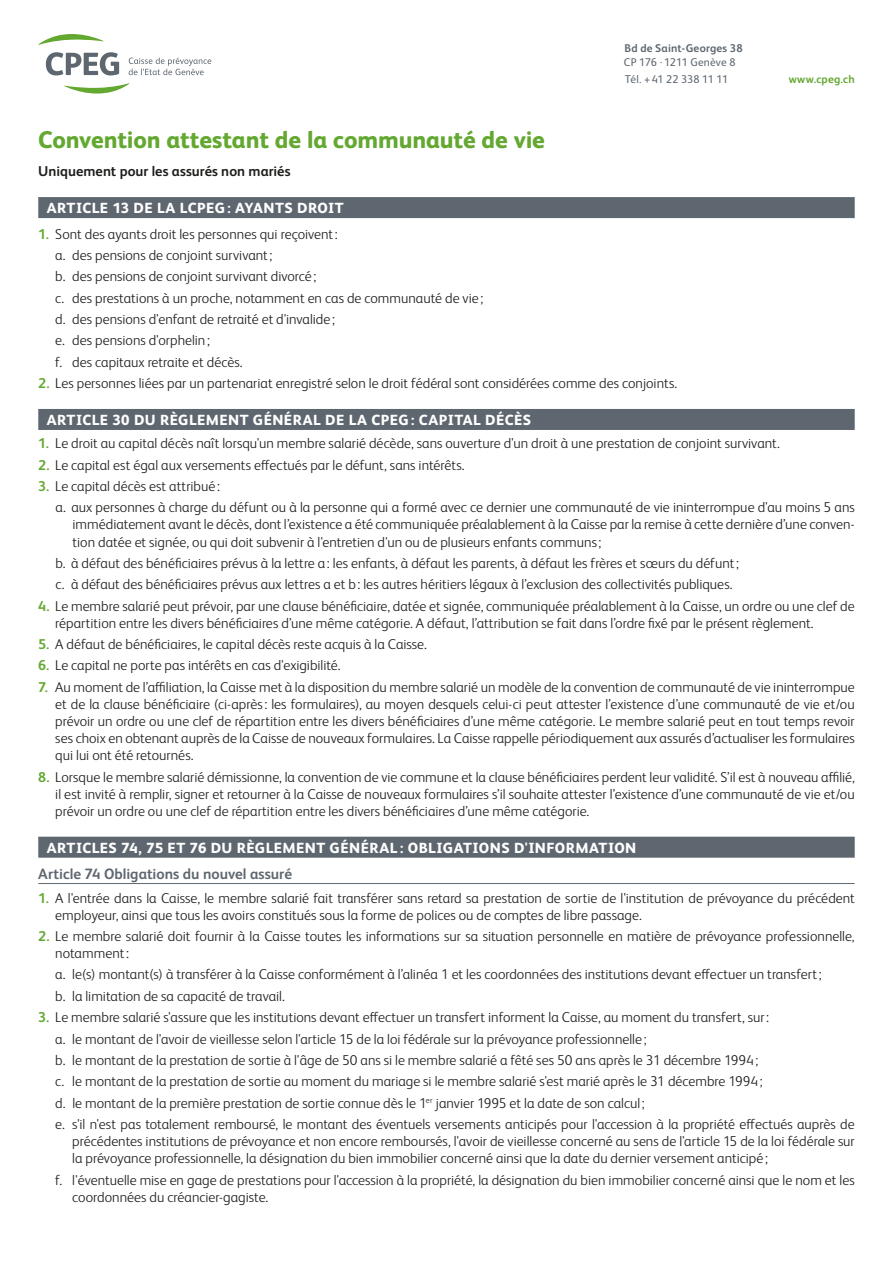
<style>
.page{position:relative;width:893px;height:1263px;background:#fff}
.page>*{position:absolute;margin:0;border:0;box-sizing:border-box;transform-origin:0 0}
.t1{font:800 24px "FS Albert Pro";letter-spacing:-.005em;color:#63a830}
.t2{font:700 15px "FS Albert Pro";color:#5e6770}
.t3{font:800 14.7px "FS Albert Pro";letter-spacing:.03em;color:#fff}
.t4{font:300 14.25px/21.3px "FS Albert Pro";color:#1d1d1b}
.t5{font:700 14.25px "FS Albert Pro";color:#1d1d1b}
.t6{font:700 11.25px/13.5px "FS Albert Pro";letter-spacing:.015em;color:#5e6770}
.t7{font:11.25px "FS Albert Pro";letter-spacing:-.025em;color:#5e6770}
.t8{font:700 11.25px "FS Albert Pro";letter-spacing:.02em;color:#63a830}
.s1{font-weight:400}
.s2{font-weight:800}
.s3{font-weight:700;color:#63a830}
</style>
<div class="page">
<svg style="left:38px;top:34px;width:66px;height:11px"></svg>
<svg style="left:64px;top:83px;width:66px;height:11px"></svg>
<svg style="left:46px;top:52px;width:73px;height:23px"></svg>
<svg style="left:129px;top:57px;width:82px;height:18px"></svg>
<div style="left:38px;top:197px;width:817px;height:21px;background:#5e6770"></div>
<div style="left:38px;top:409px;width:817px;height:21px;background:#5e6770"></div>
<div style="left:38px;top:837px;width:817px;height:21px;background:#5e6770"></div>
<hr style="left:38px;top:883px;width:817px;height:1px;background:#5e6770">
<p class="t6" style="left:624px;top:41px;width:120px">Bd de Saint-Georges 38<br><span class="s1">CP 176</span> <span class="s2">.</span> <span class="s1">1211 Genève 8</span></p>
<p class="t7" style="left:625px;top:71px;width:105px">Tél. +41 22 338 11 11</p>
<p class="t8" style="left:789px;top:72px;width:68px">www.cpeg.ch</p>
<h1 class="t1" style="left:38px;top:121px;width:508px">Convention attestant de la communauté de vie</h1>
<p class="t5" style="left:38px;top:161px;width:254px">Uniquement pour les assurés non mariés</p>
<p class="t3" style="left:47px;top:196px;width:298px">ARTICLE 13 DE LA LCPEG : AYANTS DROIT</p>
<p class="t4" style="left:55px;top:222px;width:430px;text-indent:-17px"><span class="s3">1.</span> Sont des ayants droit les personnes qui reçoivent:<br>a. des pensions de conjoint survivant;<br>b. des pensions de conjoint survivant divorcé;<br>c. des prestations à un proche, notamment en cas de communauté de vie; d. des pensions d'enfant de retraité et d'invalide;<br>e. des pensions d'orphelin;<br>f. des capitaux retraite et décès.</p>
<p class="t4" style="left:38px;top:372px;width:640px"><span class="s3">2.</span> Les personnes liées par un partenariat enregistré selon le droit fédéral sont considérées comme des conjoints.</p>
<p class="t3" style="left:47px;top:408px;width:486px">ARTICLE 30 DU RÈGLEMENT GÉNÉRAL DE LA CPEG : CAPITAL DÉCÈS</p>
<p class="t4" style="left:38px;top:432px;width:743px"><span class="s3">1.</span> Le droit au capital décès naît lorsqu'un membre salarié décède, sans ouverture d'un droit à une prestation de conjoint survivant.</p>
<p class="t4" style="left:38px;top:453px;width:428px"><span class="s3">2.</span> Le capital est égal aux versements effectués par le défunt, sans intérêts.</p>
<p class="t4" style="left:55px;top:475px;width:801px;text-indent:-17px"><span class="s3">3.</span> Le capital décès est attribué:<br>a. aux personnes à charge du défunt ou à la personne qui a formé avec ce dernier une communauté de vie ininterrompue d'au moins 5 ans</p>
<p class="t4" style="left:73px;top:515px;width:784px;line-height:17.1px">immédiatement avant le décès, dont l’existence a été communiquée préalablement à la Caisse par la remise à cette dernière d’une conven&shy;tion datée et signée, ou qui doit subvenir à l'entretien d'un ou de plusieurs enfants communs;</p>
<p class="t4" style="left:55px;top:551px;width:685px">b. à défaut des bénéficiaires prévus à la lettre a: les enfants, à défaut les parents, à défaut les frères et sœurs du défunt; c. à défaut des bénéficiaires prévus aux lettres a et b: les autres héritiers légaux à l’exclusion des collectivités publiques.</p>
<p class="t4" style="left:55px;top:596px;width:801px;line-height:17.1px;text-indent:-17px"><span class="s3">4.</span> Le membre salarié peut prévoir, par une clause bénéficiaire, datée et signée, communiquée préalablement à la Caisse, un ordre ou une clef de répartition entre les divers bénéficiaires d’une même catégorie. A défaut, l’attribution se fait dans l’ordre fixé par le présent règlement.</p>
<p class="t4" style="left:38px;top:633px;width:390px"><span class="s3">5.</span> A défaut de bénéficiaires, le capital décès reste acquis à la Caisse.</p>
<p class="t4" style="left:38px;top:654px;width:304px"><span class="s3">6.</span> Le capital ne porte pas intérêts en cas d'exigibilité.</p>
<p class="t4" style="left:55px;top:677px;width:801px;line-height:17.1px;text-align:justify;text-indent:-17px"><span class="s3">7.</span> Au moment de l’affiliation, la Caisse met à la disposition du membre salarié un modèle de la convention de communauté de vie ininterrompue et de la clause bénéficiaire (ci-après: les formulaires), au moyen desquels celui-ci peut attester l’existence d’une communauté de vie et/ou prévoir un ordre ou une clef de répartition entre les divers bénéficiaires d’une même catégorie. Le membre salarié peut en tout temps revoir ses choix en obtenant auprès de la Caisse de nouveaux formulaires. La Caisse rappelle périodiquement aux assurés d’actualiser les formulaires qui lui ont été retournés.</p>
<p class="t4" style="left:55px;top:767px;width:801px;line-height:17.1px;text-align:justify;text-indent:-17px"><span class="s3">8.</span> Lorsque le membre salarié démissionne, la convention de vie commune et la clause bénéficiaires perdent leur validité. S’il est à nouveau affilié, il est invité à remplir, signer et retourner à la Caisse de nouveaux formulaires s’il souhaite attester l’existence d’une communauté de vie et/ou prévoir un ordre ou une clef de répartition entre les divers bénéficiaires d’une même catégorie.</p>
<p class="t3" style="left:47px;top:836px;width:591px">ARTICLES 74, 75 ET 76 DU RÈGLEMENT GÉNÉRAL : OBLIGATIONS D'INFORMATION</p>
<p class="t2" style="left:38px;top:863px;width:255px">Article 74 Obligations du nouvel assuré</p>
<p class="t4" style="left:55px;top:888px;width:801px;line-height:17.1px;text-indent:-17px"><span class="s3">1.</span> A l'entrée dans la Caisse, le membre salarié fait transférer sans retard sa prestation de sortie de l'institution de prévoyance du précédent employeur, ainsi que tous les avoirs constitués sous la forme de polices ou de comptes de libre passage.</p>
<p class="t4" style="left:55px;top:927px;width:801px;line-height:17.1px;text-indent:-17px"><span class="s3">2.</span> Le membre salarié doit fournir à la Caisse toutes les informations sur sa situation personnelle en matière de prévoyance professionnelle, notamment:</p>
<p class="t4" style="left:55px;top:963px;width:768px">a. le(s) montant(s) à transférer à la Caisse conformément à l’alinéa 1 et les coordonnées des institutions devant effectuer un transfert; b. la limitation de sa capacité de travail.</p>
<p class="t4" style="left:55px;top:1006px;width:801px;text-indent:-17px"><span class="s3">3.</span> Le membre salarié s'assure que les institutions devant effectuer un transfert informent la Caisse, au moment du transfert, sur:<br>a. le montant de l'avoir de vieillesse selon l'article 15 de la loi fédérale sur la prévoyance professionnelle;<br>b. le montant de la prestation de sortie à l'âge de 50 ans si le membre salarié a fêté ses 50 ans après le 31 décembre 1994;<br>c. le montant de la prestation de sortie au moment du mariage si le membre salarié s'est marié après le 31 décembre 1994;<br>d. le montant de la première prestation de sortie connue dès le 1<sup>er</sup> janvier 1995 et la date de son calcul ;<br>e. s'il n'est pas totalement remboursé, le montant des éventuels versements anticipés pour l'accession à la propriété effectués auprès de</p>
<p class="t4" style="left:72px;top:1132px;width:784px;line-height:17.1px">précédentes institutions de prévoyance et non encore remboursés, l'avoir de vieillesse concerné au sens de l'article 15 de la loi fédérale sur la prévoyance professionnelle, la désignation du bien immobilier concerné ainsi que la date du dernier versement anticipé;</p>
<p class="t4" style="left:72px;top:1170px;width:784px;line-height:17.1px;text-indent:-17px">f. l'éventuelle mise en gage de prestations pour l'accession à la propriété, la désignation du bien immobilier concerné ainsi que le nom et les coordonnées du créancier-gagiste.</p>
</div>
